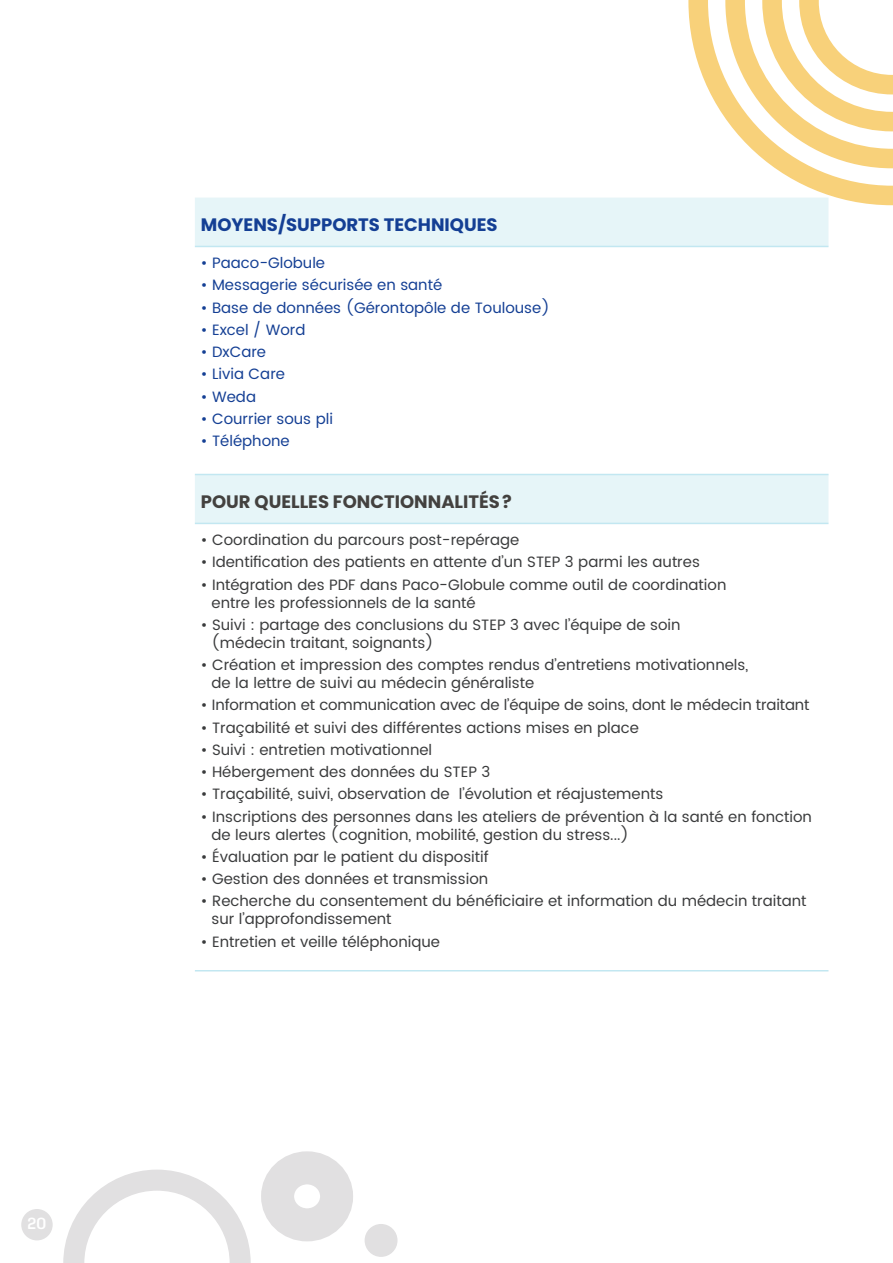
<style>
.page{position:relative;width:893px;height:1263px;background:#fff}
.page>*{position:absolute;margin:0;border:0;box-sizing:border-box;transform-origin:0 0}
.Texte_courant{font:700 18px "Poppins";color:#43413f}
.Texte_courant-2{font:700 18px "Poppins";color:#143f94}
.t1{font:600 16.5px "Aglet Slab";color:#fff}
.Texte_courant-3{font:15px "Poppins";color:#3a3b3c}
.Texte_courant-4{font:15px "Poppins";color:#143f94}
</style>
<div class="page">
<div style="left:21px;top:1209px;width:32px;height:31px;background:#e1e0e1;border-radius:50%"></div>
<svg style="left:195px;top:198px;width:633px;height:325px"></svg>
<hr style="left:195px;top:474px;width:633px;height:1px;background:#c2e7f1">
<hr style="left:195px;top:523px;width:633px;height:1px;background:#c2e7f1">
<hr style="left:195px;top:970px;width:633px;height:1px;background:#c2e7f1">
<hr style="left:195px;top:246px;width:633px;height:1px;background:#c2e7f1">
<svg style="left:688px;top:0;width:205px;height:205px"></svg>
<div style="left:261px;top:1151px;width:92px;height:90px;border:33px solid #e1e0e1;border-radius:50%"></div>
<svg style="left:63px;top:1169px;width:188px;height:94px"></svg>
<div style="left:365px;top:1225px;width:32px;height:31px;background:#e1e0e1;border-radius:50%"></div>
<div style="left:365px;top:1224px;width:32px;height:33px;border:2px solid #e1e0e1;border-radius:50%"></div>
<p class="t1" style="left:27px;top:1213px;width:21px">20</p>
<p class="Texte_courant-2" style="left:201px;top:215px;width:298px">MOYENS/SUPPORTS TECHNIQUES</p>
<p class="Texte_courant-4" style="left:201px;top:252px;width:126px">• Paaco-Globule</p>
<p class="Texte_courant-4" style="left:201px;top:274px;width:243px">• Messagerie sécurisée en santé</p>
<p class="Texte_courant-4" style="left:201px;top:297px;width:350px">• Base de données (Gérontopôle de Toulouse)</p>
<p class="Texte_courant-4" style="left:201px;top:319px;width:106px">• Excel / Word</p>
<p class="Texte_courant-4" style="left:201px;top:341px;width:67px">• DxCare</p>
<p class="Texte_courant-4" style="left:201px;top:363px;width:86px">• Livia Care</p>
<p class="Texte_courant-4" style="left:201px;top:386px;width:57px">• Weda</p>
<p class="Texte_courant-4" style="left:201px;top:408px;width:134px">• Courrier sous pli</p>
<p class="Texte_courant-4" style="left:201px;top:430px;width:90px">• Téléphone</p>
<p class="Texte_courant" style="left:201px;top:492px;width:312px">POUR QUELLES FONCTIONNALITÉS?</p>
<p class="Texte_courant-3" style="left:201px;top:529px;width:320px">• Coordination du parcours post-repérage</p>
<p class="Texte_courant-3" style="left:201px;top:551px;width:500px">• Identification des patients en attente d’un STEP 3 parmi les autres</p>
<p class="Texte_courant-3" style="left:201px;top:573px;width:527px">• Intégration des PDF dans Paco-Globule comme outil de coordination</p>
<p class="Texte_courant-3" style="left:212px;top:591px;width:266px">entre les professionnels de la santé</p>
<p class="Texte_courant-3" style="left:201px;top:614px;width:481px">• Suivi : partage des conclusions du STEP 3 avec l’équipe de soin</p>
<p class="Texte_courant-3" style="left:212px;top:632px;width:224px">(médecin traitant, soignants)</p>
<p class="Texte_courant-3" style="left:201px;top:654px;width:549px">• Création et impression des comptes rendus d’entretiens motivationnels,</p>
<p class="Texte_courant-3" style="left:212px;top:672px;width:324px">de la lettre de suivi au médecin généraliste</p>
<p class="Texte_courant-3" style="left:201px;top:694px;width:610px">• Information et communication avec de l’équipe de soins, dont le médecin traitant</p>
<p class="Texte_courant-3" style="left:201px;top:716px;width:440px">• Traçabilité et suivi des différentes actions mises en place</p>
<p class="Texte_courant-3" style="left:201px;top:739px;width:233px">• Suivi : entretien motivationnel</p>
<p class="Texte_courant-3" style="left:201px;top:761px;width:291px">• Hébergement des données du STEP 3</p>
<p class="Texte_courant-3" style="left:201px;top:783px;width:464px">• Traçabilité, suivi, observation de l’évolution et réajustements</p>
<p class="Texte_courant-3" style="left:201px;top:805px;width:613px">• Inscriptions des personnes dans les ateliers de prévention à la santé en fonction</p>
<p class="Texte_courant-3" style="left:212px;top:823px;width:419px">de leurs alertes (cognition, mobilité, gestion du stress...)</p>
<p class="Texte_courant-3" style="left:201px;top:846px;width:289px">• Évaluation par le patient du dispositif</p>
<p class="Texte_courant-3" style="left:201px;top:868px;width:289px">• Gestion des données et transmission</p>
<p class="Texte_courant-3" style="left:201px;top:890px;width:607px">• Recherche du consentement du bénéficiaire et information du médecin traitant</p>
<p class="Texte_courant-3" style="left:212px;top:908px;width:182px">sur l’approfondissement</p>
<p class="Texte_courant-3" style="left:201px;top:930px;width:241px">• Entretien et veille téléphonique</p>
</div>
